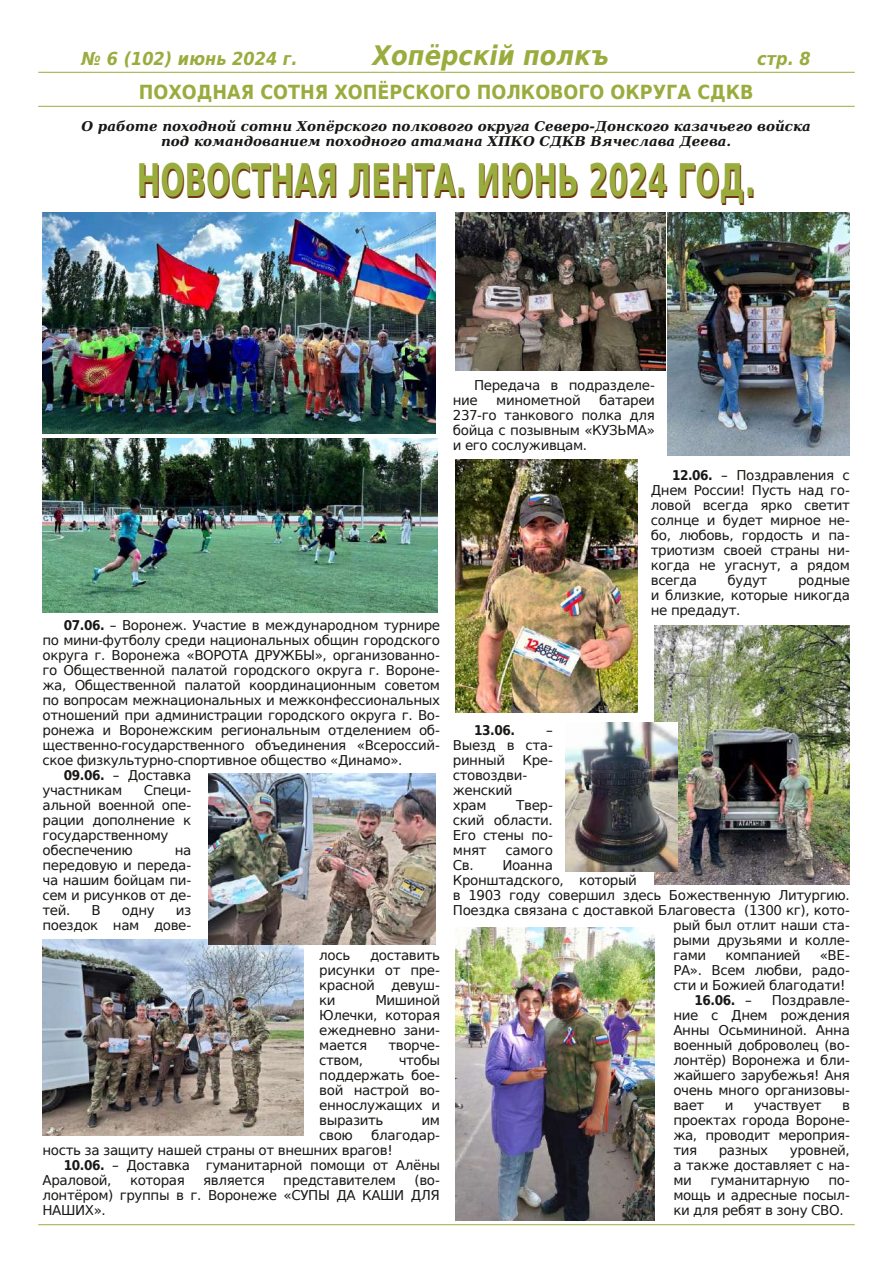
<style>
.page{position:relative;width:893px;height:1263px;background:#fff}
.page>*{position:absolute;margin:0;border:0;box-sizing:border-box;transform-origin:0 0}
.t1{font:700 45px "DejaVu Sans Condensed";color:#713513;scale:.7 1}
.t2{font:italic 700 27px "DejaVu Sans Condensed";color:#9aac3d}
.t3{font:700 19.5px "DejaVu Sans Condensed";color:#9aac3d}
.t4{font:italic 700 18px "DejaVu Sans Condensed";color:#9aac3d}
.t5{font:13.5px/15px "DejaVu Sans";letter-spacing:-.03em;color:#181715;text-align:justify}
.t6{font:italic 700 13.5px/15px "DejaVu Serif";color:#181715;text-align:center}
.t7{font:700 13.5px "DejaVu Sans Condensed";letter-spacing:-.035em;color:#181715}
.s1{font-family:"DejaVu Sans Condensed";font-weight:700}
.s2{font-family:"DejaVu Sans";font-weight:400}
</style>
<div class="page">
<hr style="left:38px;top:72px;width:817px;height:1px;background:#9aac3d">
<hr style="left:38px;top:1224px;width:817px;height:1px;background:#9aac3d">
<hr style="left:38px;top:106px;width:817px;height:1px;background:#9aac3d">
<img style="left:43px;top:438px;width:395px;height:174px">
<img style="left:43px;top:213px;width:393px;height:220px">
<img style="left:43px;top:940px;width:260px;height:195px">
<img style="left:208px;top:774px;width:227px;height:170px">
<img style="left:668px;top:213px;width:182px;height:242px">
<img style="left:455px;top:213px;width:211px;height:158px">
<img style="left:455px;top:460px;width:182px;height:252px">
<img style="left:655px;top:625px;width:194px;height:259px">
<img style="left:566px;top:723px;width:111px;height:149px">
<img style="left:455px;top:927px;width:199px;height:293px">
<h3 class="t4" style="left:82px;top:48px;width:217px">№ 6 (102) июнь 2024 г.</h3>
<h2 class="t2" style="left:372px;top:40px;width:238px">Хопёрскій полкъ</h2>
<h3 class="t4" style="left:757px;top:48px;width:55px">стр. 8</h3>
<h3 class="t3" style="left:139px;top:81px;width:616px">ПОХОДНАЯ СОТНЯ ХОПЁРСКОГО ПОЛКОВОГО ОКРУГА СДКВ</h3>
<p class="t6" style="left:82px;top:119px;width:731px">О работе походной сотни Хопёрского полкового округа Северо-Донского казачьего войска под командованием походного атамана ХПКО СДКВ Вячеслава Деева.</p>
<h1 class="t1" style="left:138px;top:156px;width:885px">НОВОСТНАЯ ЛЕНТА. ИЮНЬ 2024 ГОД.</h1>
<p class="t5" style="left:64px;top:618px;width:378px"><span class="s1">07.06.</span> – Воронеж. Участие в международном турнире</p>
<p class="t5" style="left:43px;top:633px;width:399px">по мини-футболу среди национальных общин городского</p>
<p class="t5" style="left:43px;top:648px;width:399px">округа г. Воронежа «ВОРОТА ДРУЖБЫ», организованно‐</p>
<p class="t5" style="left:43px;top:663px;width:399px">го Общественной палатой городского округа г. Вороне‐</p>
<p class="t5" style="left:43px;top:678px;width:399px">жа, Общественной палатой координационным советом</p>
<p class="t5" style="left:43px;top:693px;width:399px">по вопросам межнациональных и межконфессиональных</p>
<p class="t5" style="left:43px;top:708px;width:399px">отношений при администрации городского округа г. Во‐</p>
<p class="t5" style="left:43px;top:723px;width:399px">ронежа и Воронежским региональным отделением об‐</p>
<p class="t5" style="left:43px;top:738px;width:399px">щественно-государственного объединения «Всероссий‐</p>
<p class="t5" style="left:43px;top:753px;width:362px">ское физкультурно-спортивное общество «Динамо».</p>
<p class="t5" style="left:64px;top:768px;width:129px"><span class="s1">09.06.</span> – Доставка</p>
<p class="t5" style="left:43px;top:783px;width:81px">участникам</p>
<p class="t5" style="left:43px;top:783px;width:150px;text-align:left;text-indent:101px">Специ‐ альной военной опе‐ рации дополнение к государственному обеспечению</p>
<p class="t5" style="left:43px;top:843px;width:150px;text-indent:132px">на передовую и переда‐ ча нашим бойцам пи‐ сем и рисунков от де‐ тей.</p>
<p class="t5" style="left:91px;top:903px;width:11px">В</p>
<p class="t5" style="left:122px;top:903px;width:35px">одну</p>
<p class="t5" style="left:43px;top:903px;width:150px;text-align:right">из<br>поездок нам дове‐</p>
<p class="t5" style="left:319px;top:948px;width:33px">лось</p>
<p class="t5" style="left:319px;top:948px;width:122px;text-indent:51px">доставить рисунки от пре‐ красной девуш‐ ки</p>
<p class="t5" style="left:319px;top:993px;width:122px;text-indent:56px">Мишиной Юлечки, которая ежедневно зани‐ мается</p>
<p class="t5" style="left:388px;top:1038px;width:53px">творче‐</p>
<p class="t5" style="left:319px;top:1053px;width:122px;text-indent:79px">чтобы поддержать бое‐ вой настрой во‐ еннослужащих и выразить</p>
<p class="t5" style="left:319px;top:1053px;width:45px">ством,</p>
<p class="t5" style="left:422px;top:1113px;width:20px">им</p>
<p class="t5" style="left:43px;top:1128px;width:399px;text-indent:329px">благодар‐ ность за защиту нашей страны от внешних врагов!</p>
<p class="t5" style="left:43px;top:1158px;width:399px;text-indent:21px"><span class="s1">10.06.</span> – Доставка гуманитарной помощи от Алёны<br>Араловой,</p>
<p class="t5" style="left:319px;top:1128px;width:35px">свою</p>
<p class="t5" style="left:43px;top:1173px;width:399px;text-indent:372px">(во‐ лонтёром) группы в г. Воронеже «СУПЫ ДА КАШИ ДЛЯ НАШИХ».</p>
<p class="t5" style="left:130px;top:1173px;width:56px">которая</p>
<p class="t5" style="left:203px;top:1173px;width:63px">является</p>
<p class="t5" style="left:283px;top:1173px;width:114px">представителем</p>
<p class="t5" style="left:453px;top:378px;width:204px;text-indent:21px">Передача в подразделе‐ ние</p>
<p class="t5" style="left:453px;top:393px;width:204px;text-indent:146px">батареи 237-го танкового полка для бойца с позывным «КУЗЬМА» и его сослуживцам.</p>
<p class="t5" style="left:651px;top:468px;width:201px;text-indent:21px"><span class="s1">12.06.</span> – Поздравления с Днем России! Пусть над го‐ ловой всегда ярко светит солнце и будет мирное не‐ бо, любовь, гордость и па‐ триотизм своей страны ни‐ когда не угаснут, а рядом всегда</p>
<p class="t5" style="left:496px;top:393px;width:86px">минометной</p>
<p class="t5" style="left:728px;top:573px;width:41px">будут</p>
<p class="t5" style="left:651px;top:573px;width:201px;text-indent:147px">родные и близкие, которые никогда не предадут.</p>
<p class="t7" style="left:474px;top:722px;width:42px">13.06.</p>
<p class="t5" style="left:453px;top:723px;width:102px;text-indent:93px">– Выезд в ста‐ ринный</p>
<p class="t5" style="left:453px;top:753px;width:102px;text-align:left;text-indent:70px">Кре‐ стовоздви‐ женский<br>храм</p>
<p class="t5" style="left:453px;top:798px;width:102px;text-indent:63px">Твер‐ ский области.<br>Его стены по‐ мнят</p>
<p class="t5" style="left:506px;top:843px;width:49px">самого</p>
<p class="t5" style="left:453px;top:858px;width:102px">Св. Иоанна</p>
<p class="t5" style="left:453px;top:873px;width:186px">Кронштадского, который</p>
<p class="t5" style="left:453px;top:888px;width:398px">в 1903 году совершил здесь Божественную Литургию.</p>
<p class="t5" style="left:453px;top:903px;width:399px">Поездка связана с доставкой Благовеста (1300 кг), кото‐</p>
<p class="t5" style="left:673px;top:918px;width:178px">рый был отлит наши ста‐</p>
<p class="t5" style="left:673px;top:933px;width:178px">рыми друзьями и колле‐</p>
<p class="t5" style="left:673px;top:948px;width:35px">гами</p>
<p class="t5" style="left:726px;top:948px;width:76px">компанией</p>
<p class="t5" style="left:673px;top:948px;width:178px;text-indent:146px">«ВЕ‐ РА». Всем любви, радо‐ сти и Божией благодати!</p>
<p class="t7" style="left:695px;top:992px;width:59px">16.06. <span class="s2">–</span></p>
<p class="t5" style="left:673px;top:993px;width:178px;text-indent:98px">Поздравле‐ ние с Днем рождения Анны Осьмининой. Анна военный доброволец (во‐ лонтёр) Воронежа и бли‐ жайшего зарубежья! Аня очень много организовы‐ вает</p>
<p class="t5" style="left:725px;top:1098px;width:10px">и</p>
<p class="t5" style="left:754px;top:1098px;width:70px">участвует</p>
<p class="t5" style="left:673px;top:1098px;width:178px;text-indent:169px">в проектах города Вороне‐ жа, проводит мероприя‐ тия</p>
<p class="t5" style="left:673px;top:1143px;width:178px;text-indent:117px">уровней, а также доставляет с на‐ ми</p>
<p class="t5" style="left:719px;top:1143px;width:51px">разных</p>
<p class="t5" style="left:673px;top:1173px;width:178px;text-indent:155px">по‐ мощь и адресные посыл‐ ки для ребят в зону СВО.</p>
<p class="t5" style="left:710px;top:1173px;width:101px">гуманитарную</p>
</div>
